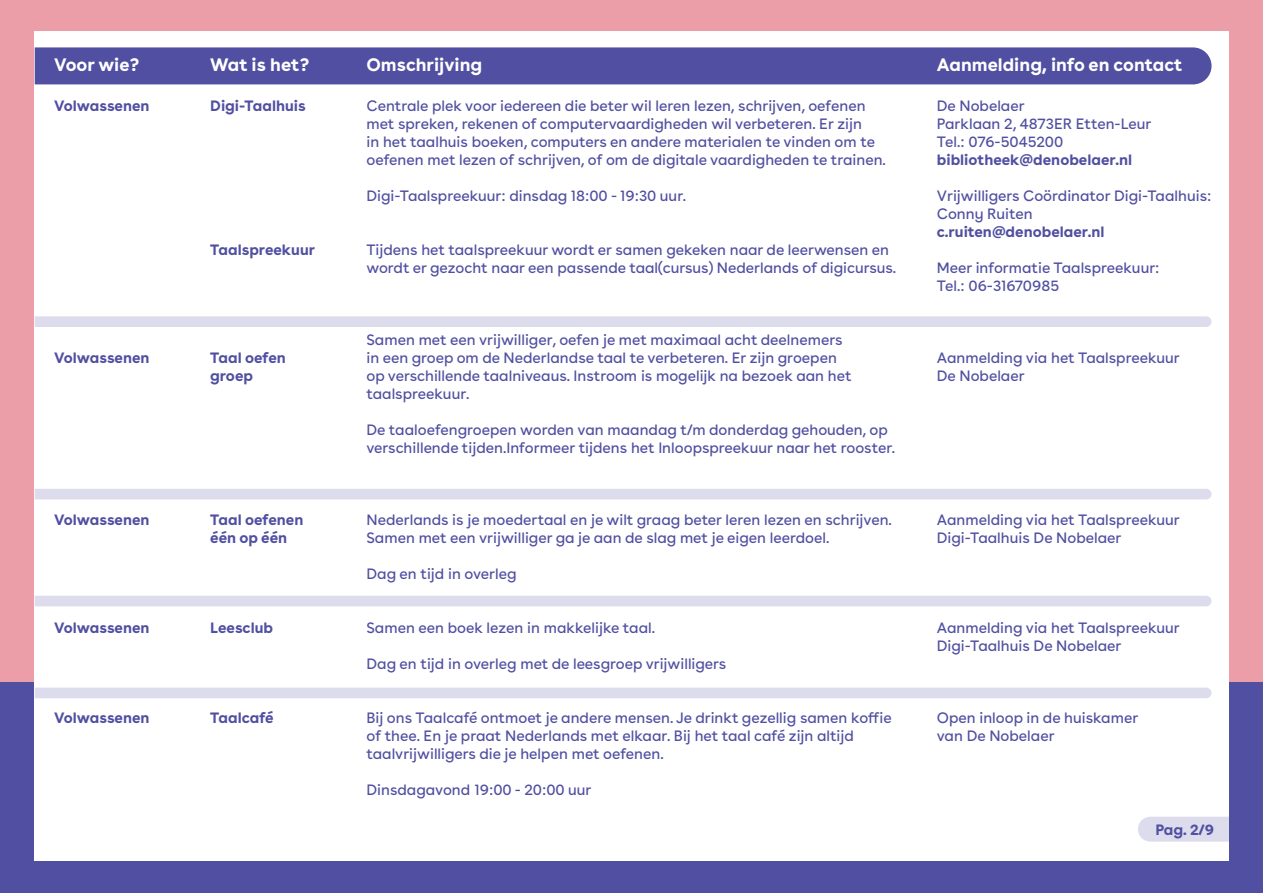
<style>
.page{position:relative;width:1263px;height:893px;background:#eb9ea7}
.page>*{position:absolute;margin:0;border:0;box-sizing:border-box;transform-origin:0 0}
.t1{font:700 18px "Buenos Aires";color:#fff}
.t2{font:15px/18px "Buenos Aires";color:#504fa1}
.t3{font:700 15px/18px "Buenos Aires";color:#504fa1}
</style>
<div class="page">
<div style="left:0;top:682px;width:1263px;height:211px;background:#504fa1"></div>
<div style="left:35px;top:32px;width:1194px;height:829px;background:#fff"></div>
<div style="left:35px;top:47px;width:1176px;height:37px;background:#504fa1"></div>
<svg style="left:35px;top:316px;width:1176px;height:11px"></svg>
<div style="left:35px;top:489px;width:1176px;height:10px;background:#dcdcec"></div>
<div style="left:35px;top:596px;width:1176px;height:10px;background:#dcdcec"></div>
<div style="left:35px;top:688px;width:1176px;height:10px;background:#dcdcec"></div>
<div style="left:1138px;top:817px;width:91px;height:25px;background:#dcdcec"></div>
<p class="t1" style="left:54px;top:49px;width:87px">Voor wie?</p>
<p class="t3" style="left:54px;top:95px;width:97px">Volwassenen</p>
<p class="t1" style="left:210px;top:49px;width:100px">Wat is het?</p>
<p class="t3" style="left:210px;top:95px;width:97px">Digi-Taalhuis</p>
<p class="t3" style="left:210px;top:239px;width:106px">Taalspreekuur</p>
<p class="t1" style="left:366px;top:49px;width:117px">Omschrijving</p>
<p class="t2" style="left:366px;top:95px;width:521px">Centrale plek voor iedereen die beter wil leren lezen, schrijven, oefenen met spreken, rekenen of computervaardigheden wil verbeteren. Er zijn<br>in het taalhuis boeken, computers en andere materialen te vinden om te oefenen met lezen of schrijven, of om de digitale vaardigheden te trainen.</p>
<p class="t2" style="left:366px;top:185px;width:321px">Digi-Taalspreekuur: dinsdag 18:00 - 19:30 uur.</p>
<p class="t2" style="left:366px;top:239px;width:531px">Tijdens het taalspreekuur wordt er samen gekeken naar de leerwensen en wordt er gezocht naar een passende taal(cursus) Nederlands of digicursus.</p>
<p class="t1" style="left:937px;top:49px;width:247px">Aanmelding, info en contact</p>
<p class="t2" style="left:937px;top:95px;width:89px">De Nobelaer</p>
<p class="t2" style="left:937px;top:113px;width:216px">Parklaan 2, 4873ER Etten-Leur</p>
<p class="t2" style="left:937px;top:131px;width:128px">Tel.: 076-5045200</p>
<p class="t3" style="left:937px;top:149px;width:197px">bibliotheek@denobelaer.nl</p>
<p class="t2" style="left:937px;top:185px;width:276px">Vrijwilligers Coördinator Digi-Taalhuis:</p>
<p class="t2" style="left:937px;top:203px;width:97px">Conny Ruiten</p>
<p class="t3" style="left:937px;top:221px;width:169px">c.ruiten@denobelaer.nl</p>
<p class="t2" style="left:937px;top:257px;width:224px">Meer informatie Taalspreekuur:</p>
<p class="t2" style="left:937px;top:275px;width:124px">Tel.: 06-31670985</p>
<p class="t3" style="left:54px;top:347px;width:97px">Volwassenen</p>
<p class="t3" style="left:210px;top:347px;width:77px">Taal oefen groep</p>
<p class="t2" style="left:366px;top:329px;width:487px">Samen met een vrijwilliger, oefen je met maximaal acht deelnemers in een groep om de Nederlandse taal te verbeteren. Er zijn groepen op verschillende taalniveaus. Instroom is mogelijk na bezoek aan het taalspreekuur.</p>
<p class="t2" style="left:366px;top:419px;width:530px">De taaloefengroepen worden van maandag t/m donderdag gehouden, op verschillende tijden.Informeer tijdens het Inloopspreekuur naar het rooster.</p>
<p class="t2" style="left:937px;top:347px;width:245px">Aanmelding via het Taalspreekuur</p>
<p class="t2" style="left:937px;top:365px;width:89px">De Nobelaer</p>
<p class="t3" style="left:54px;top:509px;width:97px">Volwassenen</p>
<p class="t3" style="left:210px;top:509px;width:95px">Taal oefenen</p>
<p class="t3" style="left:210px;top:527px;width:78px">één op één</p>
<p class="t3" style="left:54px;top:617px;width:97px">Volwassenen</p>
<p class="t3" style="left:210px;top:617px;width:64px">Leesclub</p>
<p class="t3" style="left:54px;top:707px;width:97px">Volwassenen</p>
<p class="t3" style="left:210px;top:707px;width:65px">Taalcafé</p>
<p class="t2" style="left:366px;top:509px;width:527px">Nederlands is je moedertaal en je wilt graag beter leren lezen en schrijven.<br>Samen met een vrijwilliger ga je aan de slag met je eigen leerdoel.</p>
<p class="t2" style="left:366px;top:563px;width:152px">Dag en tijd in overleg</p>
<p class="t2" style="left:366px;top:617px;width:290px">Samen een boek lezen in makkelijke taal.</p>
<p class="t2" style="left:366px;top:653px;width:361px">Dag en tijd in overleg met de leesgroep vrijwilligers</p>
<p class="t2" style="left:366px;top:707px;width:527px">Bij ons Taalcafé ontmoet je andere mensen. Je drinkt gezellig samen koffie of thee. En je praat Nederlands met elkaar. Bij het taal café zijn altijd taalvrijwilligers die je helpen met oefenen.</p>
<p class="t2" style="left:366px;top:779px;width:227px">Dinsdagavond 19:00 - 20:00 uur</p>
<p class="t2" style="left:937px;top:509px;width:245px">Aanmelding via het Taalspreekuur</p>
<p class="t2" style="left:937px;top:527px;width:186px">Digi-Taalhuis De Nobelaer</p>
<p class="t2" style="left:937px;top:617px;width:245px">Aanmelding via het Taalspreekuur</p>
<p class="t2" style="left:937px;top:635px;width:186px">Digi-Taalhuis De Nobelaer</p>
<p class="t2" style="left:937px;top:707px;width:203px">Open inloop in de huiskamer</p>
<p class="t2" style="left:937px;top:725px;width:119px">van De Nobelaer</p>
<p class="t3" style="left:1155px;top:819px;width:60px">Pag. 2/9</p>
</div>
